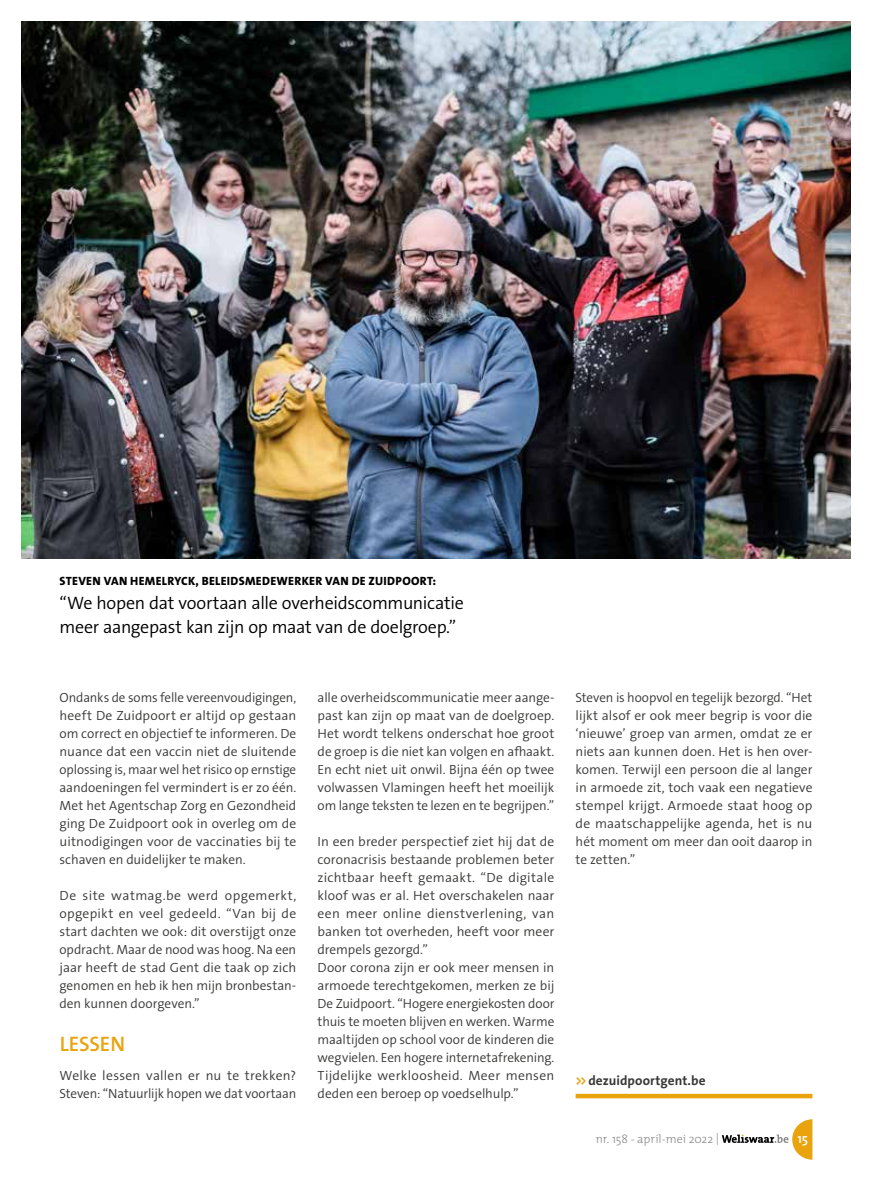
<style>
.page{position:relative;width:872px;height:1191px;background:#fff}
.page>*{position:absolute;margin:0;border:0;box-sizing:border-box;transform-origin:0 0}
.t1{font:600 21px "The Sans B W6";color:#e9a30d}
.t2{font:300 18px/24px "The Sans B W4";letter-spacing:-.015em;color:#000}
.t3{font:600 13.5px "The Mix";color:#fff}
.t4{font:300 13.35px/18px "The Sans B W4";color:#383937;text-align:justify}
.t5{font:700 13.35px "The Sans B W7";letter-spacing:.005em;color:#383937}
.t6{font:800 12px "The Sans B W8";letter-spacing:.03em;color:#000}
.t7{font:300 12px "The Mix";letter-spacing:-.005em;color:#878988}
.s1{color:#e9a30d}
</style>
<div class="page">
<img style="left:21px;top:21px;width:829px;height:537px">
<div style="left:575px;top:1093px;width:237px;height:5px;background:#e9a30d"></div>
<svg style="left:722px;top:1119px;width:90px;height:40px"></svg>
<p class="t6" style="left:60px;top:573px;width:378px">STEVEN VAN HEMELRYCK, BELEIDSMEDEWERKER VAN DE ZUIDPOORT:</p>
<h2 class="t2" style="left:60px;top:591px;width:406px">“We hopen dat voortaan alle overheidscommunicatie meer aangepast kan zijn op maat van de doelgroep.”</h2>
<p class="t4" style="left:60px;top:689px;width:238px">Ondanks de soms felle vereenvoudigingen, heeft De Zuidpoort er altijd op gestaan om correct en objectief te informeren. De nuance dat een vaccin niet de sluitende oplossing is, maar wel het risico op ernstige aandoeningen fel vermindert is er zo één.<br>Met het Agentschap Zorg en Gezondheid ging De Zuidpoort ook in overleg om de uitnodigingen voor de vaccinaties bij te schaven en duidelijker te maken.</p>
<p class="t4" style="left:60px;top:887px;width:238px">De site watmag.be werd opgemerkt, opgepikt en veel gedeeld. “Van bij de start dachten we ook: dit overstijgt onze opdracht. Maar de nood was hoog. Na een jaar heeft de stad Gent die taak op zich genomen en heb ik hen mijn bronbestan&shy;den kunnen doorgeven.”</p>
<h1 class="t1" style="left:60px;top:1030px;width:67px">LESSEN</h1>
<p class="t4" style="left:60px;top:1067px;width:238px">Welke lessen vallen er nu te trekken?<br>Steven: “Natuurlijk hopen we dat voortaan</p>
<p class="t4" style="left:317px;top:689px;width:238px">alle overheidscommunicatie meer aange&shy;past kan zijn op maat van de doelgroep.<br>Het wordt telkens onderschat hoe groot de groep is die niet kan volgen en afhaakt.<br>En echt niet uit onwil. Bijna één op twee volwassen Vlamingen heeft het moeilijk om lange teksten te lezen en te begrijpen.”</p>
<p class="t4" style="left:317px;top:833px;width:238px;text-align:left">In een breder perspectief ziet hij dat de coronacrisis bestaande problemen beter zichtbaar heeft gemaakt. “De digitale kloof was er al. Het overschakelen naar een meer online dienstverlening, van banken tot overheden, heeft voor meer drempels gezorgd.”<br>Door corona zijn er ook meer mensen in armoede terechtgekomen, merken ze bij De Zuidpoort. “Hogere energiekosten door thuis te moeten blijven en werken. Warme maaltijden op school voor de kinderen die wegvielen. Een hogere internetafrekening.<br>Tijdelijke werkloosheid. Meer mensen deden een beroep op voedselhulp.”</p>
<p class="t4" style="left:575px;top:689px;width:238px">Steven is hoopvol en tegelijk bezorgd. “Het lijkt alsof er ook meer begrip is voor die ‘nieuwe’ groep van armen, omdat ze er niets aan kunnen doen. Het is hen over&shy;komen. Terwijl een persoon die al langer in armoede zit, toch vaak een negatieve stempel krijgt. Armoede staat hoog op de maatschappelijke agenda, het is nu hét moment om meer dan ooit daarop in te zetten.”</p>
<p class="t5" style="left:575px;top:1072px;width:131px"><span class="s1">&gt;&gt;</span>dezuidpoortgent.be</p>
<p class="t7" style="left:596px;top:1129px;width:125px">nr. 158 - april-mei 2022 |</p>
<p class="t3" style="left:797px;top:1127px;width:12px">15</p>
</div>
